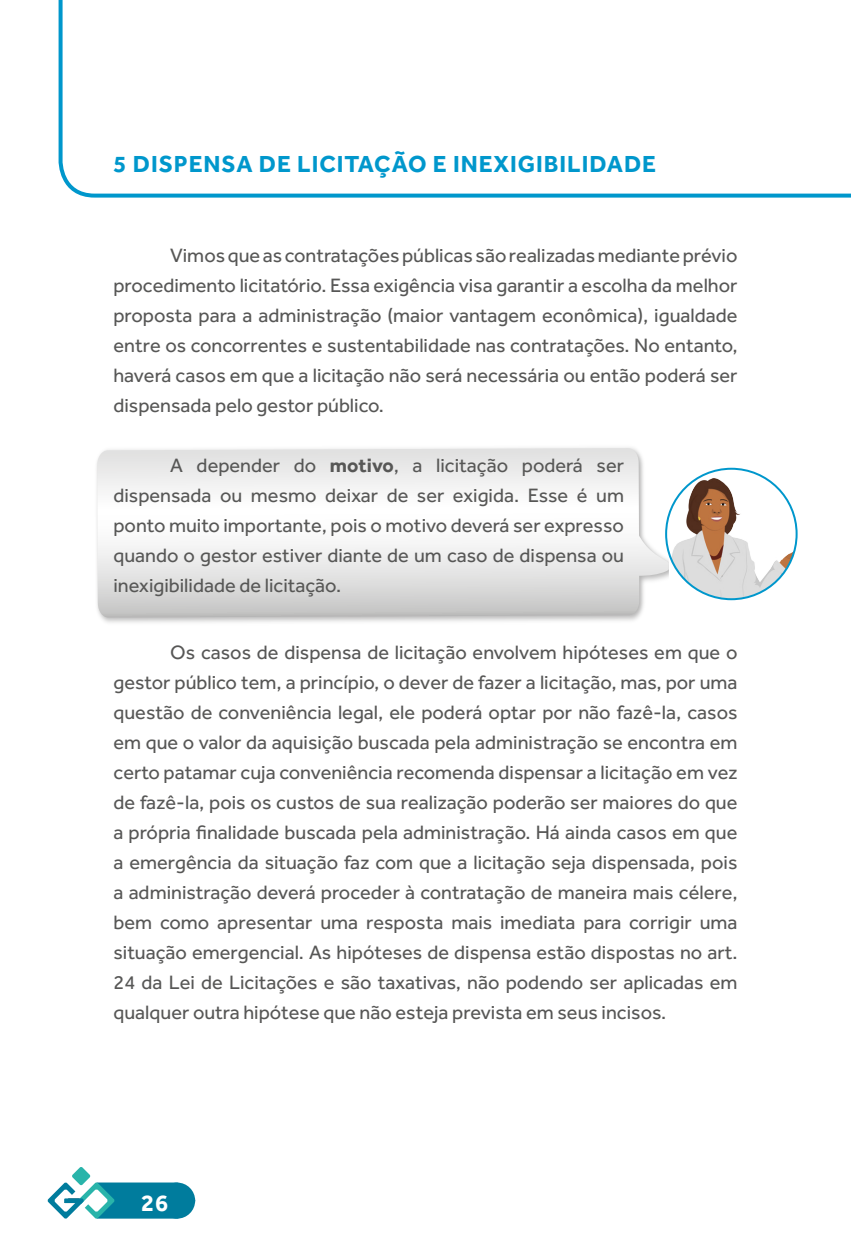
<style>
.page{position:relative;width:851px;height:1248px;background:#fff}
.page>*{position:absolute;margin:0;border:0;box-sizing:border-box;transform-origin:0 0}
.t1{font:700 24px "Effra";letter-spacing:.04em;color:#0097cc}
.t2{font:700 24px "Effra";color:#fff}
.t3{font:20px/30px "Effra";color:#575756;text-align:justify}
.s1{font-weight:700}
</style>
<div class="page">
<svg style="left:48px;top:1167px;width:147px;height:51px"></svg>
<div style="left:159px;top:1182px;width:36px;height:36px;background:#007c9d;border-radius:50%"></div>
<img style="left:96px;top:447px;width:570px;height:176px">
<svg style="left:97px;top:448px;width:542px;height:169px"></svg>
<svg style="left:638px;top:533px;width:28px;height:42px"></svg>
<img style="left:666px;top:475px;width:130px;height:124px">
<svg style="left:58px;top:0;width:792px;height:198px"></svg>
<p class="t1" style="left:113px;top:149px;width:544px">5 DISPENSA DE LICITAÇÃO E INEXIGIBILIDADE</p>
<p class="t3" style="left:113px;top:240px;width:625px;text-indent:57px">Vimos que as contratações públicas são realizadas mediante prévio procedimento licitatório. Essa exigência visa garantir a escolha da melhor proposta para a administração (maior vantagem econômica), igualdade entre os concorrentes e sustentabilidade nas contratações. No entanto, haverá casos em que a licitação não será necessária ou então poderá ser dispensada pelo gestor público.</p>
<p class="t3" style="left:113px;top:450px;width:512px;text-indent:57px">A depender do <span class="s1">motivo</span>, a licitação poderá ser dispensada ou mesmo deixar de ser exigida. Esse é um ponto muito importante, pois o motivo deverá ser expresso quando o gestor estiver diante de um caso de dispensa ou inexigibilidade de licitação.</p>
<p class="t3" style="left:113px;top:636px;width:625px;text-indent:57px">Os casos de dispensa de licitação envolvem hipóteses em que o gestor público tem, a princípio, o dever de fazer a licitação, mas, por uma questão de conveniência legal, ele poderá optar por não fazê-la, casos em que o valor da aquisição buscada pela administração se encontra em certo patamar cuja conveniência recomenda dispensar a licitação em vez de fazê-la, pois os custos de sua realização poderão ser maiores do que a própria finalidade buscada pela administração. Há ainda casos em que a emergência da situação faz com que a licitação seja dispensada, pois a administração deverá proceder à contratação de maneira mais célere, bem como apresentar uma resposta mais imediata para corrigir uma situação emergencial. As hipóteses de dispensa estão dispostas no art.<br>24 da Lei de Licitações e são taxativas, não podendo ser aplicadas em qualquer outra hipótese que não esteja prevista em seus incisos.</p>
<p class="t2" style="left:141px;top:1187px;width:29px">26</p>
</div>
